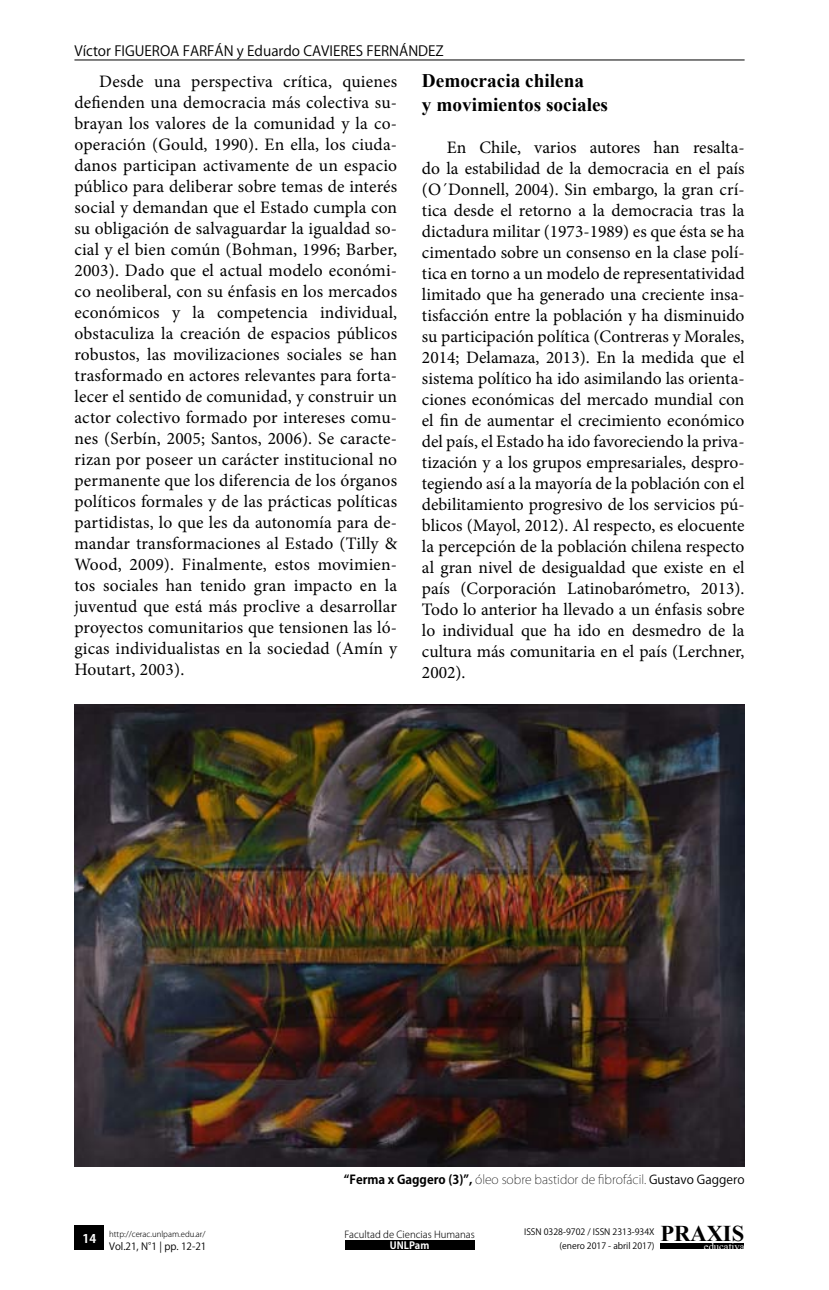
<style>
.page{position:relative;width:829px;height:1290px;background:#fff}
.page>*{position:absolute;margin:0;border:0;box-sizing:border-box;transform-origin:0 0}
.t1{font:700 22.57px "Times New Roman";color:#000}
.t2{font:700 19.25px/23.1px "Times New Roman";color:#000}
.t3{font:17.5px/21px "Minion Pro";letter-spacing:.005em;color:#000;text-align:justify}
.t4{font:14px "Koz Go Std";color:#000}
.t5{font:200 12.25px "Koz Go Std";color:#000}
.t6{font:700 11.9px "Koz Go Std";color:#fff}
.t7{font:10.67px "Times New Roman";color:#fff}
.t8{font:9.97px "Koz Go Pro";color:#000}
.t9{font:700 9.97px "Koz Go Pro";color:#fff}
.t10{font:300 9.62px "Koz Go Pro";color:#000}
.t11{font:8.75px/14px "Koz Go Pro";color:#000;text-align:right}
.t12{font:300 7.88px "Koz Go Pro";color:#000}
.s1{font-weight:700}
.s2{font-weight:400}
</style>
<div class="page">
<hr style="left:74px;top:60px;width:670px;height:1px;background:#000">
<div style="left:660px;top:1243px;width:84px;height:6px;background:#000"></div>
<div style="left:345px;top:1240px;width:129px;height:10px;background:#000"></div>
<div style="left:74px;top:1225px;width:30px;height:25px;background:#000"></div>
<img style="left:74px;top:704px;width:670px;height:462px">
<p class="t4" style="left:74px;top:42px;width:61px">VÍCTOR FIGUER</p>
<p class="t4" style="left:160px;top:42px;width:182px">OA FARFÁN Y EDUARDO CAVIERES</p>
<p class="t4" style="left:366px;top:42px;width:16px">FERN</p>
<p class="t4" style="left:399px;top:42px;width:19px">ÁNDE</p>
<p class="t4" style="left:435px;top:42px;width:10px">Z</p>
<p class="t3" style="left:74px;top:71px;width:324px;text-indent:25px">Desde una perspectiva crítica, quienes defienden una democracia más colectiva su&shy;brayan los valores de la comunidad y la co&shy;operación (Gould, 1990). En ella, los ciuda&shy;danos participan activamente de un espacio público para deliberar sobre temas de interés social y demandan que el Estado cumpla con su obligación de salvaguardar la igualdad so&shy;cial y el bien común (Bohman, 1996; Barber, 2003). Dado que el actual modelo económi&shy;co neoliberal, con su énfasis en los mercados económicos y la competencia individual, obstaculiza la creación de espacios públicos robustos, las movilizaciones sociales se han trasformado en actores relevantes para forta&shy;lecer el sentido de comunidad, y construir un actor colectivo formado por intereses comu&shy;nes (Serbín, 2005; Santos, 2006). Se caracte&shy;rizan por poseer un carácter institucional no permanente que los diferencia de los órganos políticos formales y de las prácticas políticas partidistas, lo que les da autonomía para de&shy;mandar transformaciones al Estado (Tilly &amp; Wood, 2009). Finalmente, estos movimien&shy;tos sociales han tenido gran impacto en la juventud que está más proclive a desarrollar proyectos comunitarios que tensionen las ló&shy;gicas individualistas en la sociedad (Amín y Houtart, 2003).</p>
<p class="t2" style="left:422px;top:69px;width:188px">Democracia chilena<br>y movimientos sociales</p>
<p class="t3" style="left:422px;top:137px;width:324px;text-indent:25px">En Chile, varios autores han resalta&shy;do la estabilidad de la democracia en el país (O´Donnell, 2004). Sin embargo, la gran crí&shy;tica desde el retorno a la democracia tras la dictadura militar (1973-1989) es que ésta se ha cimentado sobre un consenso en la clase polí&shy;tica en torno a un modelo de representatividad limitado que ha generado una creciente insa&shy;tisfacción entre la población y ha disminuido su participación política (Contreras y Morales, 2014; Delamaza, 2013). En la medida que el sistema político ha ido asimilando las orienta&shy;ciones económicas del mercado mundial con el fin de aumentar el crecimiento económico del país, el Estado ha ido favoreciendo la priva&shy;tización y a los grupos empresariales, despro&shy;tegiendo así a la mayoría de la población con el debilitamiento progresivo de los servicios pú&shy;blicos (Mayol, 2012). Al respecto, es elocuente la percepción de la población chilena respecto al gran nivel de desigualdad que existe en el país (Corporación Latinobarómetro, 2013).<br>Todo lo anterior ha llevado a un énfasis sobre lo individual que ha ido en desmedro de la cultura más comunitaria en el país (Lerchner, 2002).</p>
<p class="t6" style="left:82px;top:1230px;width:15px">14</p>
<p class="t12" style="left:109px;top:1229px;width:98px">http://cerac.unlpam.edu.ar/</p>
<p class="t8" style="left:109px;top:1240px;width:99px">Vol.21, N°1 | pp. 12-21</p>
<p class="t5" style="left:344px;top:1172px;width:402px"><span class="s1">“Ferma x Gaggero (3)”,</span> óleo sobre bastidor de fibrofácil. <span class="s2">GUSTAVO GAGGERO</span></p>
<p class="t1" style="left:660px;top:1217px;width:85px">PRAXIS</p>
<p class="t11" style="left:524px;top:1225px;width:132px">ISSN 0328-9702 / ISSN 2313-934X (enero 2017 - abril 2017)</p>
<p class="t10" style="left:344px;top:1228px;width:132px">Facultad de Ciencias Humanas</p>
<p class="t9" style="left:390px;top:1239px;width:41px">UNLPam</p>
<p class="t7" style="left:703px;top:1238px;width:42px">educativa</p>
</div>
